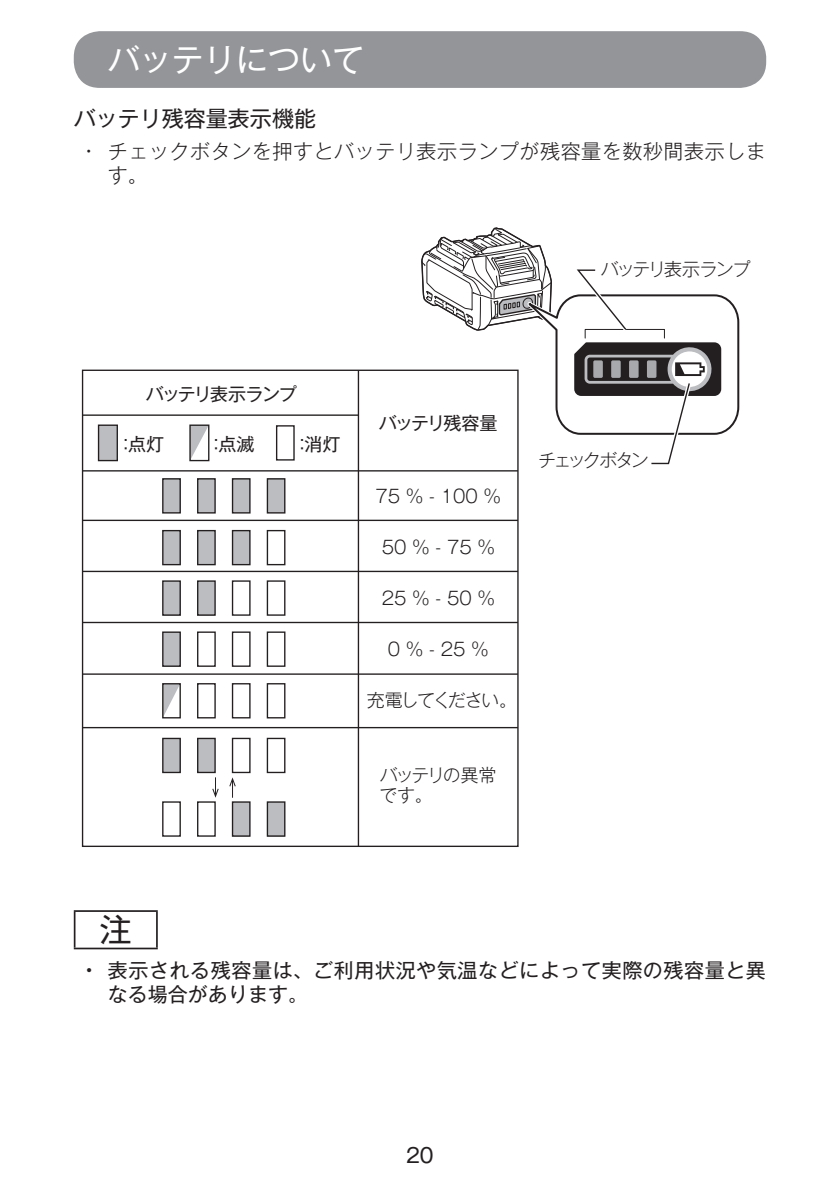
<style>
.page{position:relative;width:840px;height:1191px;background:#fff}
.page>*{position:absolute;margin:0;border:0;box-sizing:border-box;transform-origin:0 0}
.t1{font:32px "Gothic MB101 Pro";color:#fff}
.t2{font:32px "Gothic MB101 Pro";color:#231f20}
.t3{font:22px "Gothic MB101 Pro";color:#231f20}
.t4{font:20px/24px "Gothic MB101 Pro";letter-spacing:.03em;color:#231f20}
.t5{font:300 20px/24px "Gothic MB101 Pro";letter-spacing:.03em;color:#231f20}
.t6{font:300 18px "Gothic MB101 Pro";letter-spacing:-.085em;color:#231f20}
.t7{font:18px "Gothic MB101 Pro";letter-spacing:-.09em;color:#231f20}
.t8{font:300 18px/20px "Gothic MB101 Pro";letter-spacing:-.11em;color:#231f20}
.t9{font:300 18px "Gothic MB101 Pro";letter-spacing:-.145em;color:#231f20}
.s1{font-weight:500}
</style>
<div class="page">
<div style="left:74px;top:31px;width:691px;height:57px;background:#939598;border-radius:26px"></div>
<hr style="left:82px;top:622px;width:435px;height:1px;background:#231f20">
<hr style="left:82px;top:571px;width:435px;height:1px;background:#231f20">
<hr style="left:82px;top:519px;width:435px;height:2px;background:#231f20">
<hr style="left:82px;top:470px;width:435px;height:1px;background:#231f20">
<hr style="left:82px;top:414px;width:276px;height:2px;background:#231f20">
<hr style="left:357px;top:370px;width:2px;height:476px;background:#231f20">
<div style="left:98px;top:425px;width:19px;height:35px;background:#bcbdc0"></div>
<div style="left:98px;top:424px;width:20px;height:37px;border:1px solid #231f20"></div>
<div style="left:276px;top:425px;width:18px;height:35px;border:1px solid #231f20"></div>
<div style="left:163px;top:479px;width:17px;height:34px;background:#bcbdc0"></div>
<div style="left:162px;top:478px;width:19px;height:35px;border:1px solid #231f20"></div>
<div style="left:198px;top:479px;width:17px;height:34px;background:#bcbdc0"></div>
<div style="left:197px;top:478px;width:19px;height:35px;border:1px solid #231f20"></div>
<div style="left:232px;top:479px;width:18px;height:34px;background:#bcbdc0"></div>
<div style="left:232px;top:478px;width:18px;height:35px;border:1px solid #231f20"></div>
<div style="left:267px;top:479px;width:17px;height:34px;background:#bcbdc0"></div>
<div style="left:266px;top:478px;width:19px;height:35px;border:1px solid #231f20"></div>
<div style="left:163px;top:530px;width:17px;height:34px;background:#bcbdc0"></div>
<div style="left:162px;top:530px;width:19px;height:35px;border:1px solid #231f20"></div>
<div style="left:198px;top:530px;width:17px;height:34px;background:#bcbdc0"></div>
<div style="left:197px;top:530px;width:19px;height:35px;border:1px solid #231f20"></div>
<div style="left:232px;top:530px;width:18px;height:34px;background:#bcbdc0"></div>
<div style="left:232px;top:530px;width:18px;height:35px;border:1px solid #231f20"></div>
<div style="left:266px;top:530px;width:19px;height:35px;border:1px solid #231f20"></div>
<div style="left:163px;top:581px;width:17px;height:34px;background:#bcbdc0"></div>
<div style="left:162px;top:580px;width:19px;height:36px;border:1px solid #231f20"></div>
<div style="left:198px;top:581px;width:17px;height:34px;background:#bcbdc0"></div>
<div style="left:197px;top:580px;width:19px;height:36px;border:1px solid #231f20"></div>
<div style="left:232px;top:580px;width:18px;height:36px;border:1px solid #231f20"></div>
<div style="left:266px;top:580px;width:19px;height:36px;border:1px solid #231f20"></div>
<div style="left:163px;top:632px;width:17px;height:34px;background:#bcbdc0"></div>
<div style="left:162px;top:631px;width:19px;height:36px;border:1px solid #231f20"></div>
<div style="left:197px;top:631px;width:19px;height:36px;border:1px solid #231f20"></div>
<div style="left:232px;top:631px;width:18px;height:36px;border:1px solid #231f20"></div>
<div style="left:266px;top:631px;width:19px;height:36px;border:1px solid #231f20"></div>
<hr style="left:82px;top:673px;width:435px;height:2px;background:#231f20">
<hr style="left:82px;top:727px;width:435px;height:1px;background:#231f20">
<svg style="left:164px;top:685px;width:15px;height:30px"></svg>
<div style="left:162px;top:683px;width:19px;height:35px;border:1px solid #231f20"></div>
<div style="left:197px;top:683px;width:19px;height:35px;border:1px solid #231f20"></div>
<div style="left:232px;top:683px;width:18px;height:35px;border:1px solid #231f20"></div>
<div style="left:266px;top:683px;width:19px;height:35px;border:1px solid #231f20"></div>
<svg style="left:191px;top:426px;width:16px;height:33px"></svg>
<div style="left:189px;top:424px;width:20px;height:37px;border:1px solid #231f20"></div>
<div style="left:163px;top:738px;width:17px;height:34px;background:#bcbdc0"></div>
<div style="left:162px;top:738px;width:19px;height:35px;border:1px solid #231f20"></div>
<div style="left:198px;top:738px;width:17px;height:34px;background:#bcbdc0"></div>
<div style="left:197px;top:738px;width:19px;height:35px;border:1px solid #231f20"></div>
<div style="left:232px;top:738px;width:18px;height:35px;border:1px solid #231f20"></div>
<div style="left:266px;top:738px;width:19px;height:35px;border:1px solid #231f20"></div>
<div style="left:267px;top:802px;width:17px;height:34px;background:#bcbdc0"></div>
<div style="left:266px;top:801px;width:19px;height:35px;border:1px solid #231f20"></div>
<div style="left:232px;top:802px;width:18px;height:34px;background:#bcbdc0"></div>
<div style="left:232px;top:801px;width:18px;height:35px;border:1px solid #231f20"></div>
<div style="left:197px;top:801px;width:19px;height:35px;border:1px solid #231f20"></div>
<div style="left:162px;top:801px;width:19px;height:35px;border:1px solid #231f20"></div>
<svg style="left:229px;top:777px;width:6px;height:20px"></svg>
<svg style="left:212px;top:777px;width:6px;height:20px"></svg>
<svg style="left:421px;top:227px;width:318px;height:240px"></svg>
<hr style="left:74px;top:910px;width:84px;height:2px;background:#231f20">
<hr style="left:74px;top:912px;width:1px;height:35px;background:#231f20">
<hr style="left:156px;top:912px;width:2px;height:35px;background:#231f20">
<hr style="left:74px;top:947px;width:84px;height:2px;background:#231f20">
<h1 class="t1" style="left:108px;top:33px;width:258px">バッテリについて</h1>
<p class="t3" style="left:74px;top:100px;width:243px">バッテリ残容量表示機能</p>
<p class="t5" style="left:108px;top:137px;width:659px;text-indent:-23px">• チェックボタンを押すとバッテリ表示ランプが残容量を数秒間表示します。</p>
<p class="t6" style="left:600px;top:254px;width:151px">バッテリ表示ランプ</p>
<p class="t7" style="left:146px;top:379px;width:152px">バッテリ表示ランプ</p>
<p class="t7" style="left:117px;top:429px;width:49px">：点灯</p>
<p class="t7" style="left:207px;top:429px;width:49px">：点滅</p>
<p class="t7" style="left:293px;top:429px;width:49px">：消灯</p>
<p class="t7" style="left:379px;top:408px;width:120px">バッテリ残容量</p>
<p class="t6" style="left:375px;top:481px;width:127px">75 % - 100 %</p>
<p class="t6" style="left:381px;top:532px;width:114px">50 % - 75 %</p>
<p class="t6" style="left:381px;top:583px;width:114px">25 % - 50 %</p>
<p class="t6" style="left:387px;top:634px;width:102px">0 % - 25 %</p>
<p class="t6" style="left:366px;top:685px;width:152px">充電してください。</p>
<p class="t8" style="left:379px;top:762px;width:119px">バッテリの異常です。</p>
<p class="t9" style="left:537px;top:445px;width:112px">チェックボタン</p>
<h1 class="t2" style="left:100px;top:903px;width:33px">注</h1>
<p class="t4" style="left:108px;top:956px;width:659px;text-indent:-23px"><span class="s1">•</span> 表示される残容量は、ご利用状況や気温などによって実際の残容量と異なる場合があります。</p>
<p class="t4" style="left:406px;top:1140px;width:29px">20</p>
</div>
